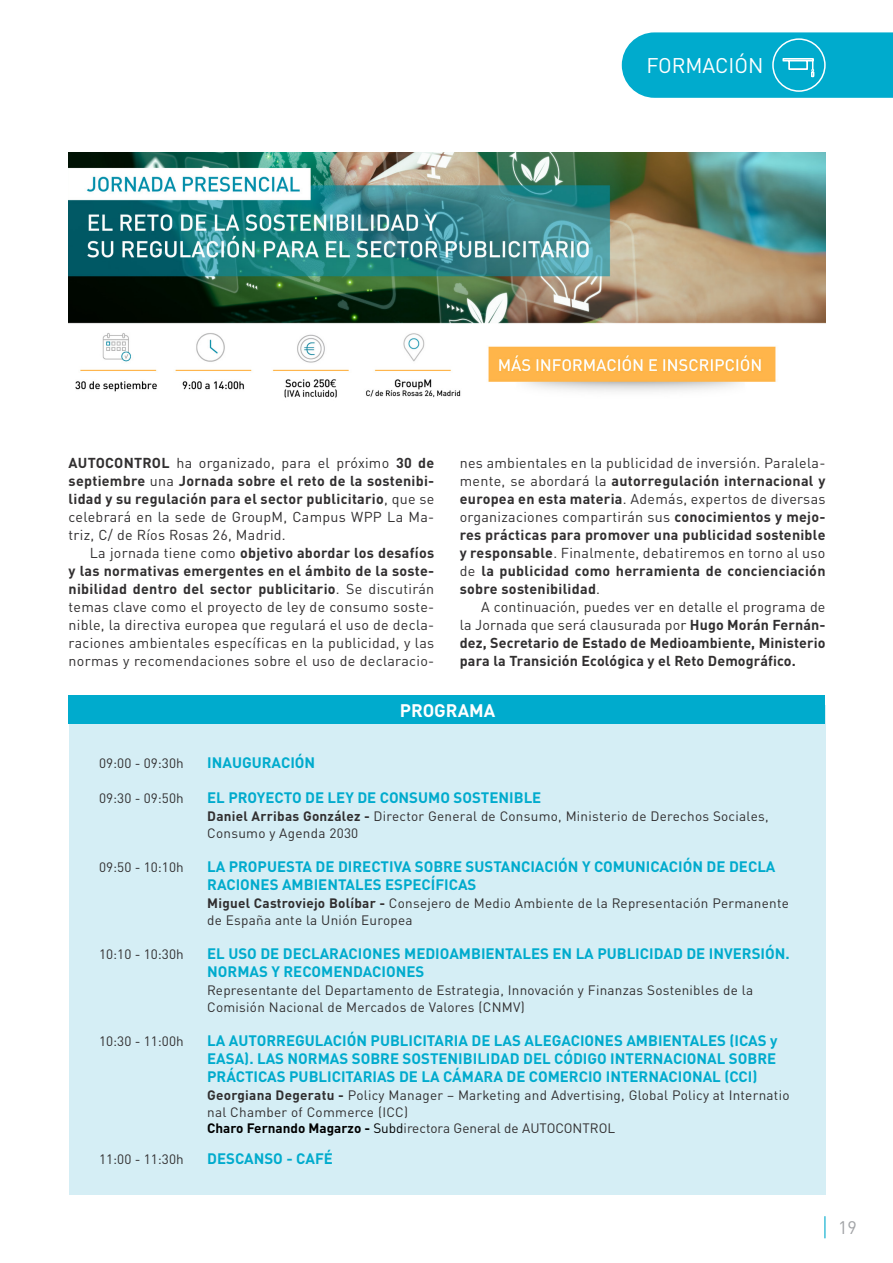
<style>
.page{position:relative;width:893px;height:1263px;background:#fff}
.page>*{position:absolute;margin:0;border:0;box-sizing:border-box;transform-origin:0 0}
.t1{font:21px "DIN Pro";color:#fff}
.t2{font:700 18px "DIN Pro";color:#fff}
.t3{font:18px "DIN Pro";color:#a1a3a6}
.t4{font:700 15px/18px "DIN Pro";color:#00abcd}
.TextoGeneral{font:700 14.25px/18px "DIN Pro";letter-spacing:.01em;color:#312f30;text-align:justify}
.TextoGeneral-2{font:14.25px/18px "DIN Pro";letter-spacing:.02em;color:#312f30;text-align:justify}
.t5{font:13.5px/16.5px "DIN Pro";letter-spacing:.02em;color:#312f30}
.t6{font:13.5px "DIN Pro";color:#312f30}
.s1{font-weight:700}
.s2{font-weight:400}
.s3{font-weight:700;color:#000}
.s4{color:#000}
</style>
<div class="page">
<svg style="left:824px;top:1216px;width:1px;height:22px"></svg>
<svg style="left:622px;top:32px;width:271px;height:66px;background:#0fb0cf"></svg>
<img style="left:68px;top:153px;width:757px;height:245px">
<div style="left:69px;top:705px;width:757px;height:490px;background:#d5eef5"></div>
<div style="left:68px;top:695px;width:757px;height:29px;background:#00abcd"></div>
<h1 class="t1" style="left:646px;top:48px;width:119px">FORMACIÓN</h1>
<p class="TextoGeneral-2" style="left:69px;top:452px;width:367px"><span class="s1">AUTOCONTROL</span> ha organizado, para el próximo <span class="s1">30 de septiembre</span> una <span class="s1">Jornada sobre el reto de la sostenibi&shy;lidad y su regulación para el sector publicitario</span>, que se celebrará en la sede de GroupM, Campus WPP La Ma&shy;triz, C/ de Ríos Rosas 26, Madrid.</p>
<p class="TextoGeneral-2" style="left:69px;top:542px;width:367px;text-indent:21px">La jornada tiene como <span class="s1">objetivo abordar los desafíos y las normativas emergentes en el ámbito de la soste&shy;nibilidad dentro del sector publicitario</span>. Se discutirán temas clave como el proyecto de ley de consumo soste&shy;nible, la directiva europea que regulará el uso de decla&shy;raciones ambientales específicas en la publicidad, y las normas y recomendaciones sobre el uso de declaracio-</p>
<p class="TextoGeneral" style="left:460px;top:452px;width:367px"><span class="s2">nes ambientales en la publicidad de inversión. Paralela&shy;mente, se abordará la</span> autorregulación internacional y europea en esta materia<span class="s2">. Además, expertos de diversas organizaciones compartirán sus</span> conocimientos y mejo&shy;res prácticas para promover una publicidad sostenible y responsable<span class="s2">. Finalmente, debatiremos en torno al uso de</span> la publicidad como herramienta de concienciación sobre sostenibilidad<span class="s2">.</span></p>
<p class="TextoGeneral" style="left:460px;top:596px;width:367px;text-indent:21px"><span class="s2">A continuación, puedes ver en detalle el programa de la Jornada que será clausurada por</span> Hugo Morán Fernán&shy;dez, Secretario de Estado de Medioambiente, Ministerio para la Transición Ecológica y el Reto Demográfico.</p>
<p class="t2" style="left:400px;top:696px;width:97px">PROGRAMA</p>
<p class="t5" style="left:99px;top:754px;width:86px">09:00 - 09:30h</p>
<p class="t4" style="left:207px;top:752px;width:110px">INAUGURACIÓN</p>
<p class="t5" style="left:99px;top:789px;width:86px">09:30 - 09:50h</p>
<p class="t4" style="left:207px;top:787px;width:336px">EL PROYECTO DE LEY DE CONSUMO SOSTENIBLE</p>
<p class="t5" style="left:207px;top:807px;width:563px"><span class="s1">Daniel Arribas González -</span> Director General de Consumo, Ministerio de Derechos Sociales,<br>Consumo y Agenda 2030</p>
<p class="t5" style="left:99px;top:858px;width:86px">09:50 - 10:10h</p>
<p class="t4" style="left:207px;top:856px;width:570px">LA PROPUESTA DE DIRECTIVA SOBRE SUSTANCIACIÓN Y COMUNICACIÓN DE DECLA<br>RACIONES AMBIENTALES ESPECÍFICAS</p>
<p class="t5" style="left:207px;top:894px;width:583px"><span class="s1">Miguel Castroviejo Bolíbar -</span> Consejero de Medio Ambiente de la Representación Permanente de España ante la Unión Europea</p>
<p class="t5" style="left:99px;top:945px;width:86px">10:10 - 10:30h</p>
<p class="t4" style="left:207px;top:943px;width:584px">EL USO DE DECLARACIONES MEDIOAMBIENTALES EN LA PUBLICIDAD DE INVERSIÓN.<br>NORMAS Y RECOMENDACIONES</p>
<p class="t5" style="left:207px;top:981px;width:547px">Representante del Departamento de Estrategia, Innovación y Finanzas Sostenibles de la<br>Comisión Nacional de Mercados de Valores (CNMV)</p>
<p class="t5" style="left:99px;top:1032px;width:86px">10:30 - 11:00h</p>
<p class="t4" style="left:207px;top:1030px;width:572px;text-align:justify">LA AUTORREGULACIÓN PUBLICITARIA DE LAS ALEGACIONES AMBIENTALES (ICAS y EASA). LAS NORMAS SOBRE SOSTENIBILIDAD DEL CÓDIGO INTERNACIONAL SOBRE PRÁCTICAS PUBLICITARIAS DE LA CÁMARA DE COMERCIO INTERNACIONAL (CCI)</p>
<p class="t5" style="left:207px;top:1086px;width:584px"><span class="s1">Georgiana Degeratu -</span> Policy Manager – Marketing and Advertising, Global Policy at Internatio nal Chamber of Commerce (ICC)</p>
<p class="t6" style="left:207px;top:1118px;width:409px"><span class="s3">Charo Fernando Magarzo -</span> <span class="s4">Subd</span>irectora General de AUTOCONTROL</p>
<p class="t5" style="left:99px;top:1150px;width:86px">11:00 - 11:30h</p>
<p class="t4" style="left:207px;top:1148px;width:127px">DESCANSO - CAFÉ</p>
<p class="t3" style="left:838px;top:1213px;width:20px">19</p>
</div>
